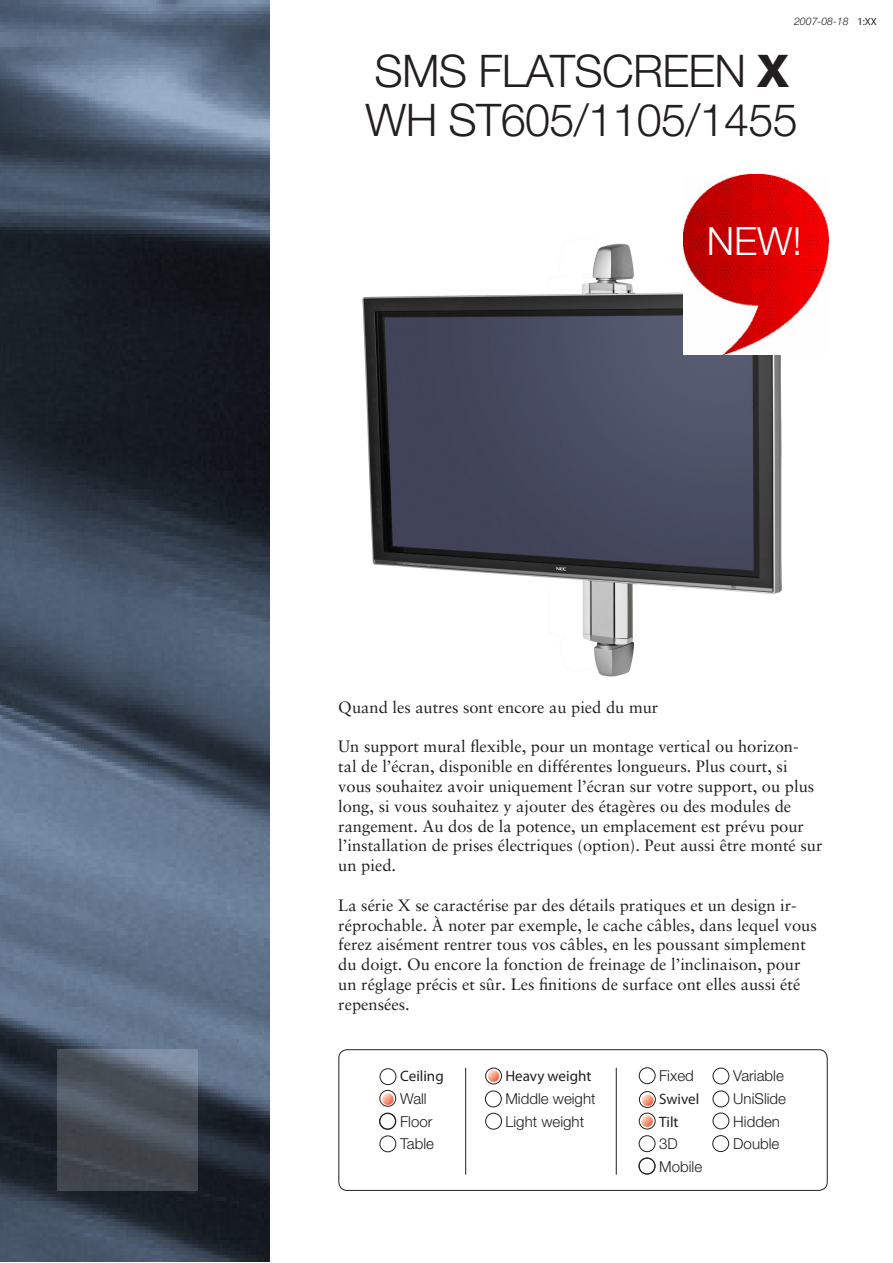
<style>
.page{position:relative;width:893px;height:1263px;background:#fff}
.page>*{position:absolute;margin:0;border:0;box-sizing:border-box;transform-origin:0 0}
.t1{font:300 45px "Helvetica Neue";letter-spacing:-.015em;color:#231f20}
.t2{font:300 39px "Helvetica Neue";color:#fff}
.t3{font:16.5px/19.8px "Sabon";color:#231f20}
.t4{font:300 15.15px "Helvetica Neue";color:#231f20}
.t5{font:15.15px "Myriad Pro";color:#231f20}
.t6{font:italic 300 10.5px "Helvetica Neue";color:#231f20}
.s1{font-family:"Myriad Pro";font-weight:400;font-style:normal}
.s2{font-weight:800}
</style>
<div class="page">
<div style="left:339px;top:1049px;width:488px;height:142px;border:1px solid #231f20;border-radius:9px"></div>
<div style="left:379px;top:1090px;width:17px;height:17px;border:1px solid #231f20;border-radius:50%"></div>
<div style="left:379px;top:1113px;width:17px;height:16px;border:1px solid #231f20;border-radius:50%"></div>
<div style="left:379px;top:1135px;width:17px;height:17px;border:1px solid #231f20;border-radius:50%"></div>
<div style="left:639px;top:1135px;width:16px;height:17px;border:1px solid #231f20;border-radius:50%"></div>
<div style="left:639px;top:1158px;width:16px;height:16px;border:1px solid #231f20;border-radius:50%"></div>
<div style="left:713px;top:1068px;width:16px;height:16px;border:1px solid #231f20;border-radius:50%"></div>
<div style="left:713px;top:1090px;width:16px;height:17px;border:1px solid #231f20;border-radius:50%"></div>
<div style="left:713px;top:1113px;width:16px;height:16px;border:1px solid #231f20;border-radius:50%"></div>
<div style="left:485px;top:1113px;width:17px;height:16px;border:1px solid #231f20;border-radius:50%"></div>
<div style="left:485px;top:1090px;width:17px;height:17px;border:1px solid #231f20;border-radius:50%"></div>
<div style="left:639px;top:1067px;width:16px;height:17px;border:1px solid #231f20;border-radius:50%"></div>
<div style="left:639px;top:1113px;width:16px;height:16px;border:1px solid #231f20;border-radius:50%"></div>
<svg style="left:641px;top:1115px;width:12px;height:12px"></svg>
<hr style="left:465px;top:1068px;width:1px;height:106px;background:#231f20">
<hr style="left:616px;top:1068px;width:1px;height:106px;background:#231f20">
<div style="left:379px;top:1113px;width:17px;height:17px;border:1px solid #231f20;border-radius:50%"></div>
<div style="left:485px;top:1068px;width:17px;height:16px;border:1px solid #231f20;border-radius:50%"></div>
<svg style="left:488px;top:1070px;width:11px;height:12px"></svg>
<div style="left:380px;top:1068px;width:16px;height:17px;border:1px solid #231f20;border-radius:50%"></div>
<div style="left:712px;top:1135px;width:17px;height:17px;border:1px solid #231f20;border-radius:50%"></div>
<div style="left:639px;top:1091px;width:17px;height:17px;border:1px solid #231f20;border-radius:50%"></div>
<div style="left:639px;top:1157px;width:16px;height:17px;border:1px solid #231f20;border-radius:50%"></div>
<svg style="left:642px;top:1094px;width:11px;height:12px"></svg>
<svg style="left:382px;top:1093px;width:12px;height:12px"></svg>
<img style="left:362px;top:230px;width:420px;height:447px">
<img style="left:684px;top:174px;width:144px;height:181px">
<img style="left:0;top:0;width:270px;height:1261px">
<img style="left:57px;top:1050px;width:140px;height:141px">
<p class="t6" style="left:794px;top:15px;width:84px">2007-08-18 <span class="s1">1:XX</span></p>
<p class="t1" style="left:374px;top:43px;width:416px">SMS flatscreen <span class="s2">X</span></p>
<p class="t1" style="left:366px;top:93px;width:434px">WH St605/1105/1455</p>
<p class="t2" style="left:707px;top:218px;width:97px">NEW!</p>
<p class="t3" style="left:338px;top:697px;width:321px">Quand les autres sont encore au pied du mur</p>
<p class="t3" style="left:338px;top:736px;width:486px">Un support mural flexible, pour un montage vertical ou horizon-<br>tal de l’écran, disponible en différentes longueurs. Plus court, si vous souhaitez avoir uniquement l’écran sur votre support, ou plus long, si vous souhaitez y ajouter des étagères ou des modules de rangement. Au dos de la potence, un emplacement est prévu pour l’installation de prises électriques (option). Peut aussi être monté sur un pied.</p>
<p class="t3" style="left:338px;top:895px;width:480px">La série X se caractérise par des détails pratiques et un design ir&shy;réprochable. À noter par exemple, le cache câbles, dans lequel vous ferez aisément rentrer tous vos câbles, en les poussant simplement du doigt. Ou encore la fonction de freinage de l’inclinaison, pour un réglage précis et sûr. Les finitions de surface ont elles aussi été repensées.</p>
<p class="t5" style="left:400px;top:1067px;width:45px">Ceiling</p>
<p class="t4" style="left:400px;top:1089px;width:28px">Wall</p>
<p class="t4" style="left:400px;top:1112px;width:34px">Floor</p>
<p class="t4" style="left:400px;top:1135px;width:35px">Table</p>
<p class="t5" style="left:505px;top:1067px;width:88px">Heavy weight</p>
<p class="t4" style="left:505px;top:1089px;width:92px">Middle weight</p>
<p class="t4" style="left:505px;top:1112px;width:80px">Light weight</p>
<p class="t4" style="left:659px;top:1067px;width:36px">Fixed</p>
<p class="t5" style="left:659px;top:1090px;width:42px">Swivel</p>
<p class="t5" style="left:659px;top:1112px;width:21px">Tilt</p>
<p class="t4" style="left:659px;top:1135px;width:20px">3D</p>
<p class="t4" style="left:659px;top:1157px;width:45px">Mobile</p>
<p class="t4" style="left:733px;top:1067px;width:52px">Variable</p>
<p class="t4" style="left:733px;top:1089px;width:54px">UniSlide</p>
<p class="t4" style="left:733px;top:1112px;width:48px">Hidden</p>
<p class="t4" style="left:733px;top:1135px;width:48px">Double</p>
</div>
